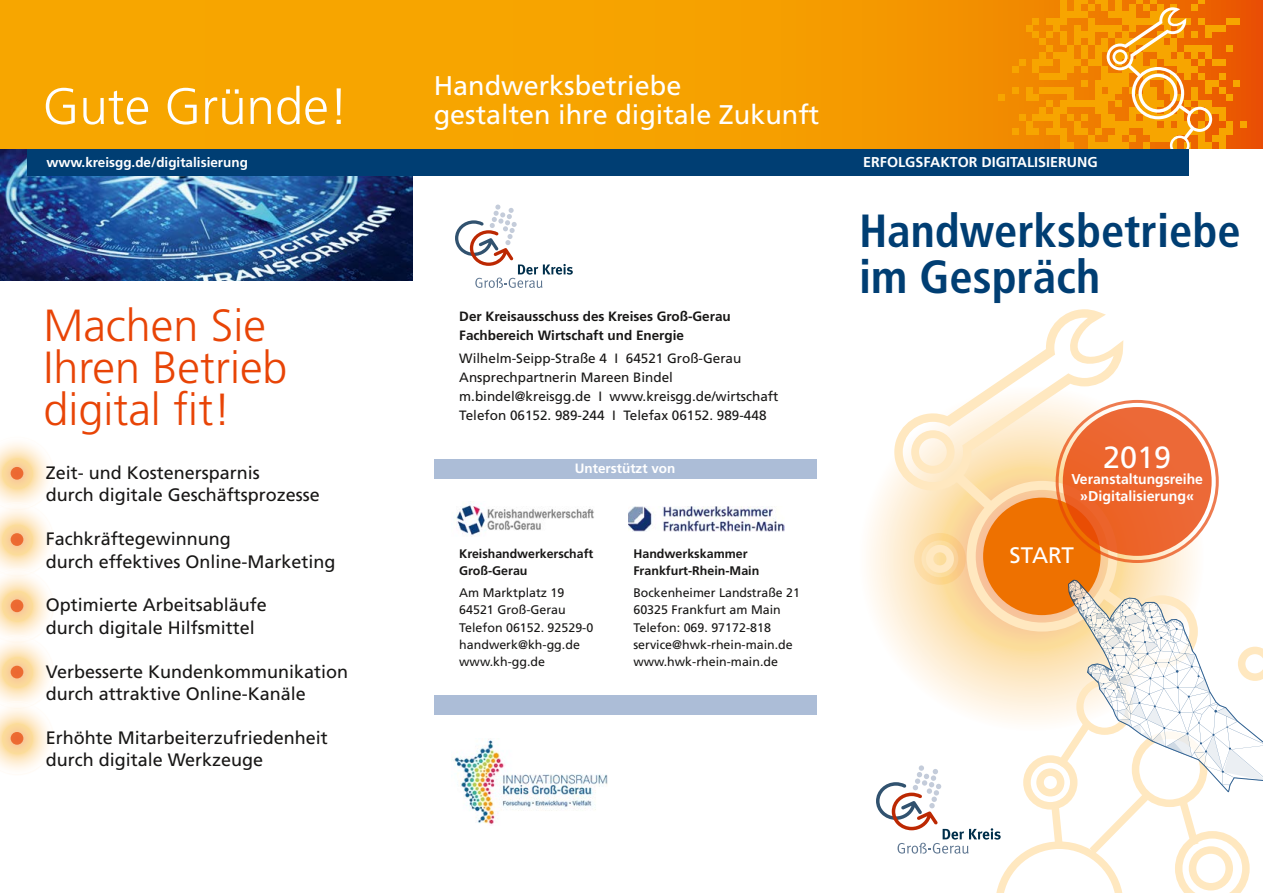
<style>
.page{position:relative;width:1263px;height:893px;background:#fff}
.page>*{position:absolute;margin:0;border:0;box-sizing:border-box;transform-origin:0 0}
.t1{font:300 51px "Frutiger";color:#fff}
.t2{font:700 condensed 46.5px/45px "Frutiger";color:#003e73}
.t3{font:300 45px/42px "Frutiger";color:#e84406}
.t4{font:30.6px "Frutiger";color:#fff}
.t5{font:27px/28.5px "Frutiger";color:#fff}
.t6{font:22.35px "Frutiger";letter-spacing:-.01em;color:#fff}
.t7{font:18px/22.5px "Frutiger";color:#181716}
.t8{font:700 14.25px/16.4px "Frutiger";color:#fff;text-align:center}
.t9{font:13.5px/19px "Frutiger";color:#181716}
.t10{font:700 13.5px/19px "Frutiger";color:#181716}
.t11{font:700 13.5px "Frutiger";color:#fff}
.t12{font:12.45px/17.2px "Frutiger";color:#181716}
.t13{font:700 12.45px/17.2px "Frutiger";color:#181716}
</style>
<div class="page">
<img style="left:0;top:149px;width:412px;height:132px">
<svg style="left:894px;top:309px;width:304px;height:191px"></svg>
<svg style="left:911px;top:430px;width:44px;height:44px;background:#feeed2"></svg>
<svg style="left:0;top:0;width:1263px;height:149px;background:#f59d00"></svg>
<div style="left:1063px;top:407px;width:148px;height:149px;background:linear-gradient(to right,#ec6328,#ec6a3a);border-radius:50%"></div>
<svg style="left:1060px;top:0;width:7px;height:4px"></svg>
<div style="left:1060px;top:4px;width:7px;height:7px;background:#f7a500"></div>
<div style="left:1060px;top:11px;width:7px;height:7px;background:#f7a500"></div>
<div style="left:1067px;top:11px;width:7px;height:7px;background:#f7a500"></div>
<div style="left:998px;top:94px;width:7px;height:7px;background:#f7a500"></div>
<div style="left:1032px;top:18px;width:7px;height:7px;background:#f7a500"></div>
<div style="left:1046px;top:18px;width:7px;height:7px;background:#f7a500"></div>
<div style="left:1053px;top:18px;width:7px;height:7px;background:#f7a500"></div>
<div style="left:1060px;top:18px;width:7px;height:7px;background:#f7a500"></div>
<div style="left:1226px;top:18px;width:6px;height:7px;background:#f7a500"></div>
<div style="left:1025px;top:25px;width:7px;height:7px;background:#f7a500"></div>
<div style="left:1053px;top:25px;width:7px;height:7px;background:#f7a500"></div>
<div style="left:1212px;top:25px;width:7px;height:7px;background:#f7a500"></div>
<div style="left:1232px;top:18px;width:7px;height:7px;background:#f7a500"></div>
<div style="left:1240px;top:121px;width:7px;height:7px;background:#f7a500"></div>
<div style="left:1219px;top:25px;width:7px;height:7px;background:#f7a500"></div>
<div style="left:1032px;top:32px;width:7px;height:6px;background:#f7a500"></div>
<div style="left:1046px;top:32px;width:7px;height:6px;background:#f7a500"></div>
<div style="left:1060px;top:32px;width:7px;height:6px;background:#f7a500"></div>
<div style="left:1039px;top:38px;width:7px;height:7px;background:#f7a500"></div>
<div style="left:1060px;top:38px;width:7px;height:7px;background:#f7a500"></div>
<div style="left:1046px;top:45px;width:7px;height:7px;background:#f7a500"></div>
<div style="left:1067px;top:45px;width:7px;height:7px;background:#f7a500"></div>
<div style="left:1226px;top:45px;width:6px;height:7px;background:#f7a500"></div>
<div style="left:1039px;top:52px;width:7px;height:7px;background:#f7a500"></div>
<div style="left:1053px;top:52px;width:7px;height:7px;background:#f7a500"></div>
<div style="left:1060px;top:52px;width:7px;height:7px;background:#f7a500"></div>
<div style="left:1067px;top:52px;width:7px;height:7px;background:#f7a500"></div>
<div style="left:1019px;top:59px;width:6px;height:7px;background:#f7a500"></div>
<div style="left:1032px;top:59px;width:7px;height:7px;background:#f7a500"></div>
<div style="left:1039px;top:59px;width:7px;height:7px;background:#f7a500"></div>
<div style="left:1046px;top:59px;width:7px;height:7px;background:#f7a500"></div>
<div style="left:1060px;top:59px;width:7px;height:7px;background:#f7a500"></div>
<div style="left:1067px;top:59px;width:7px;height:7px;background:#f7a500"></div>
<div style="left:1212px;top:59px;width:7px;height:7px;background:#f7a500"></div>
<div style="left:1219px;top:59px;width:7px;height:7px;background:#f7a500"></div>
<div style="left:1012px;top:66px;width:7px;height:7px;background:#f7a500"></div>
<div style="left:1032px;top:66px;width:7px;height:7px;background:#f7a500"></div>
<div style="left:1060px;top:66px;width:7px;height:7px;background:#f7a500"></div>
<div style="left:1067px;top:66px;width:7px;height:7px;background:#f7a500"></div>
<div style="left:1039px;top:73px;width:7px;height:7px;background:#f7a500"></div>
<div style="left:1046px;top:73px;width:7px;height:7px;background:#f7a500"></div>
<div style="left:1053px;top:73px;width:7px;height:7px;background:#f7a500"></div>
<div style="left:1060px;top:73px;width:7px;height:7px;background:#f7a500"></div>
<div style="left:1219px;top:73px;width:7px;height:7px;background:#f7a500"></div>
<div style="left:1212px;top:80px;width:7px;height:7px;background:#f7a500"></div>
<div style="left:1012px;top:87px;width:7px;height:7px;background:#f7a500"></div>
<div style="left:1025px;top:87px;width:7px;height:7px;background:#f7a500"></div>
<div style="left:1039px;top:87px;width:7px;height:7px;background:#f7a500"></div>
<div style="left:1046px;top:87px;width:7px;height:7px;background:#f7a500"></div>
<div style="left:1053px;top:87px;width:7px;height:7px;background:#f7a500"></div>
<div style="left:1060px;top:87px;width:7px;height:7px;background:#f7a500"></div>
<div style="left:1067px;top:87px;width:7px;height:7px;background:#f7a500"></div>
<div style="left:1219px;top:87px;width:7px;height:7px;background:#f7a500"></div>
<div style="left:1025px;top:94px;width:7px;height:7px;background:#f7a500"></div>
<div style="left:1032px;top:94px;width:7px;height:7px;background:#f7a500"></div>
<div style="left:1067px;top:94px;width:7px;height:7px;background:#f7a500"></div>
<div style="left:1226px;top:94px;width:6px;height:7px;background:#f7a500"></div>
<div style="left:1233px;top:80px;width:7px;height:7px;background:#f7a500"></div>
<div style="left:1046px;top:101px;width:7px;height:6px;background:#f7a500"></div>
<div style="left:1060px;top:101px;width:7px;height:6px;background:#f7a500"></div>
<div style="left:1067px;top:101px;width:7px;height:6px;background:#f7a500"></div>
<div style="left:1039px;top:107px;width:7px;height:7px;background:#f7a500"></div>
<div style="left:1053px;top:107px;width:7px;height:7px;background:#f7a500"></div>
<div style="left:1060px;top:107px;width:7px;height:7px;background:#f7a500"></div>
<div style="left:1212px;top:107px;width:7px;height:7px;background:#f7a500"></div>
<div style="left:1219px;top:107px;width:7px;height:7px;background:#f7a500"></div>
<div style="left:1019px;top:114px;width:6px;height:7px;background:#f7a500"></div>
<div style="left:1032px;top:114px;width:7px;height:7px;background:#f7a500"></div>
<div style="left:1039px;top:114px;width:7px;height:7px;background:#f7a500"></div>
<div style="left:1046px;top:114px;width:7px;height:7px;background:#f7a500"></div>
<div style="left:1053px;top:114px;width:7px;height:7px;background:#f7a500"></div>
<div style="left:1067px;top:114px;width:7px;height:7px;background:#f7a500"></div>
<div style="left:1219px;top:114px;width:7px;height:7px;background:#f7a500"></div>
<div style="left:1025px;top:121px;width:7px;height:7px;background:#f7a500"></div>
<div style="left:1053px;top:121px;width:7px;height:7px;background:#f7a500"></div>
<div style="left:1226px;top:121px;width:6px;height:7px;background:#f7a500"></div>
<div style="left:1012px;top:128px;width:7px;height:7px;background:#f7a500"></div>
<div style="left:1025px;top:128px;width:7px;height:7px;background:#f7a500"></div>
<div style="left:1032px;top:128px;width:7px;height:7px;background:#f7a500"></div>
<div style="left:1046px;top:128px;width:7px;height:7px;background:#f7a500"></div>
<div style="left:1053px;top:128px;width:7px;height:7px;background:#f7a500"></div>
<div style="left:1060px;top:128px;width:7px;height:7px;background:#f7a500"></div>
<div style="left:1219px;top:128px;width:7px;height:7px;background:#f7a500"></div>
<div style="left:1226px;top:128px;width:6px;height:7px;background:#f7a500"></div>
<div style="left:1060px;top:135px;width:7px;height:7px;background:#f7a500"></div>
<div style="left:1212px;top:135px;width:7px;height:7px;background:#f7a500"></div>
<div style="left:1219px;top:135px;width:7px;height:7px;background:#f7a500"></div>
<div style="left:1060px;top:142px;width:7px;height:7px;background:#f7a500"></div>
<div style="left:1067px;top:142px;width:7px;height:7px;background:#f7a500"></div>
<div style="left:1219px;top:142px;width:7px;height:7px;background:#f7a500"></div>
<img style="left:453px;top:739px;width:155px;height:86px">
<svg style="left:876px;top:500px;width:387px;height:393px"></svg>
<svg style="left:1074px;top:0;width:138px;height:149px;background:#f39819"></svg>
<div style="left:27px;top:149px;width:1162px;height:26px;background:#003e73"></div>
<svg style="left:0;top:442px;width:49px;height:328px"></svg>
<div style="left:11px;top:732px;width:12px;height:13px;background:#ec6a32;border-radius:50%"></div>
<svg style="left:455px;top:205px;width:118px;height:83px"></svg>
<div style="left:926px;top:545px;width:28px;height:28px;border:8px solid #ffe8c0;border-radius:50%"></div>
<img style="left:455px;top:505px;width:139px;height:32px">
<img style="left:628px;top:507px;width:156px;height:24px">
<div style="left:434px;top:459px;width:382px;height:19px;background:#acbdd7"></div>
<div style="left:434px;top:696px;width:382px;height:19px;background:#acbdd7"></div>
<h1 class="t1" style="left:43px;top:77px;width:308px">Gute Gründe!</h1>
<p class="t11" style="left:46px;top:154px;width:203px">www.kreisgg.de/digitalisierung</p>
<h3 class="t3" style="left:43px;top:305px;width:246px">Machen Sie<br>Ihren Betrieb digital fit!</h3>
<p class="t7" style="left:46px;top:461px;width:276px">Zeit- und Kostenersparnis<br>durch digitale Geschäftsprozesse</p>
<p class="t7" style="left:46px;top:527px;width:291px">Fachkräftegewinnung<br>durch effektives Online-Marketing</p>
<p class="t7" style="left:46px;top:594px;width:223px">Optimierte Arbeitsabläufe durch digitale Hilfsmittel</p>
<p class="t7" style="left:46px;top:660px;width:304px">Verbesserte Kundenkommunikation durch attraktive Online-Kanäle</p>
<p class="t7" style="left:46px;top:726px;width:284px">Erhöhte Mitarbeiterzufriedenheit durch digitale Werkzeuge</p>
<h3 class="t5" style="left:434px;top:72px;width:387px">Handwerksbetriebe<br>gestalten ihre digitale Zukunft</h3>
<p class="t10" style="left:459px;top:307px;width:273px">Der Kreisausschuss des Kreises Groß-Gerau<br>Fachbereich Wirtschaft und Energie</p>
<p class="t9" style="left:459px;top:349px;width:321px">Wilhelm-Seipp-Straße 4 I 64521 Groß-Gerau Ansprechpartnerin Mareen Bindel m.bindel@kreisgg.de I www.kreisgg.de/wirtschaft Telefon 06152. 989-244 I Telefax 06152. 989-448</p>
<p class="t11" style="left:575px;top:461px;width:102px">Unterstützt von</p>
<p class="t13" style="left:459px;top:545px;width:136px">Kreishandwerkerschaft<br>Groß-Gerau</p>
<p class="t12" style="left:459px;top:584px;width:136px">Am Marktplatz 19<br>64521 Groß-Gerau<br>Telefon 06152. 92529-0 handwerk@kh-gg.de www.kh-gg.de</p>
<p class="t13" style="left:633px;top:545px;width:127px">Handwerkskammer<br>Frankfurt-Rhein-Main</p>
<p class="t12" style="left:633px;top:584px;width:168px">Bockenheimer Landstraße 21<br>60325 Frankfurt am Main<br>Telefon: 069. 97172-818 service@hwk-rhein-main.de www.hwk-rhein-main.de</p>
<p class="t8" style="left:863px;top:154px;width:236px">ERFOLGSFAKTOR DIGITALISIERUNG</p>
<h2 class="t2" style="left:859px;top:209px;width:383px">Handwerksbetriebe im Gespräch</h2>
<h3 class="t4" style="left:1103px;top:440px;width:70px">2019</h3>
<p class="t8" style="left:1071px;top:471px;width:133px">Veranstaltungsreihe »Digitalisierung«</p>
<p class="t6" style="left:1010px;top:542px;width:66px">START</p>
</div>
